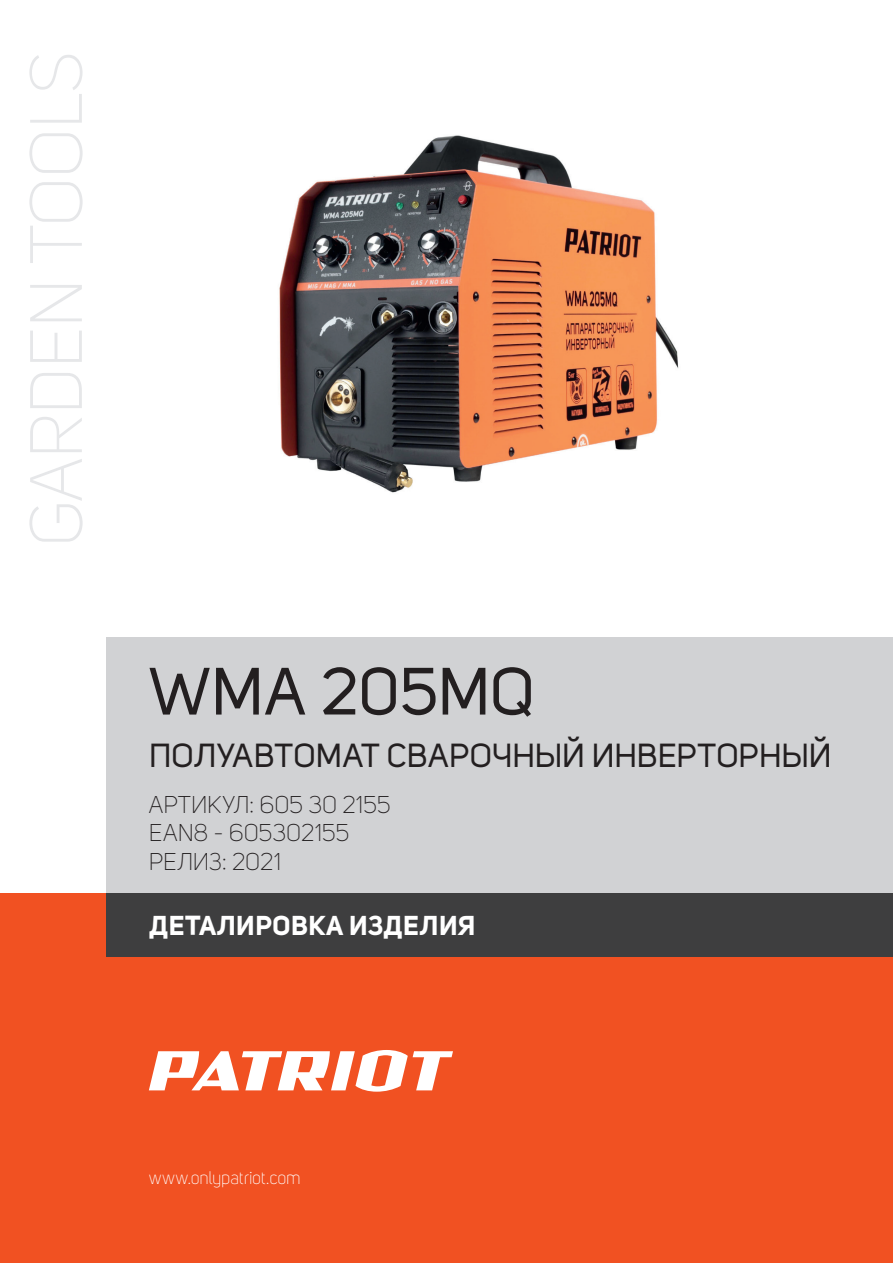
<style>
.page{position:relative;width:893px;height:1263px;background:#fff}
.page>*{position:absolute;margin:0;border:0;box-sizing:border-box;transform-origin:0 0}
.t1{font:300 73.05px "Uni Sans";letter-spacing:-.01em;color:#e6e7e9}
.t2{font:66px "Uni Sans";letter-spacing:.005em;color:#231f20}
.t3{font:33px "Uni Sans";letter-spacing:.005em;color:#231f20}
.t4{font:700 27px "Uni Sans";letter-spacing:.02em;color:#fff}
.t5{font:300 24px/28.8px "Uni Sans";letter-spacing:-.005em;color:#231f20}
.t6{font:300 18px "Uni Sans";letter-spacing:-.015em;color:#fff}
</style>
<div class="page">
<img style="left:279px;top:135px;width:400px;height:358px">
<div style="left:0;top:893px;width:893px;height:370px;background:#f15122"></div>
<div style="left:106px;top:893px;width:787px;height:64px;background:#3e3e3f"></div>
<div style="left:106px;top:638px;width:787px;height:255px;background:#d1d2d4"></div>
<svg style="left:149px;top:1050px;width:304px;height:42px"></svg>
<h1 class="t1" style="left:15px;top:547px;width:497px;rotate:-90deg">GARDEN TOOLS</h1>
<h2 class="t2" style="left:149px;top:653px;width:387px">WMA 205MQ</h2>
<h3 class="t3" style="left:149px;top:736px;width:684px">ПОЛУАВТОМАТ СВАРОЧНЫЙ ИНВЕРТОРНЫЙ</h3>
<p class="t5" style="left:149px;top:790px;width:243px">АРТИКУЛ: 605 30 2155<br>EAN8 - 605302155<br>РЕЛИЗ: 2021</p>
<p class="t4" style="left:149px;top:909px;width:328px">ДЕТАЛИРОВКА ИЗДЕЛИЯ</p>
<p class="t6" style="left:149px;top:1167px;width:154px">www.onlypatriot.com</p>
</div>
